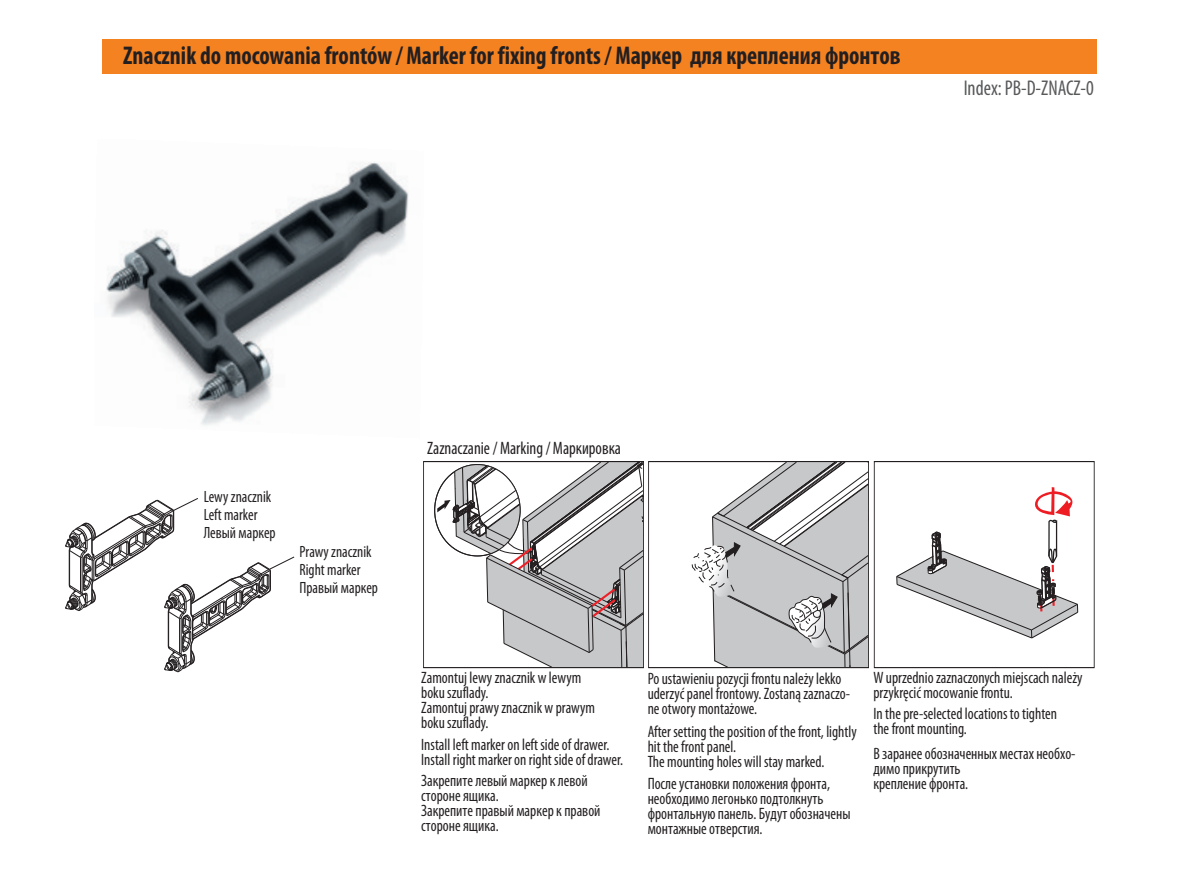
<style>
.page{position:relative;width:1191px;height:893px;background:#fff}
.page>*{position:absolute;margin:0;border:0;box-sizing:border-box;transform-origin:0 0}
.t1{font:700 condensed 25.8px "Myriad Pro";color:#231f20;scale:.93 1}
.t2{font:condensed 21.3px "Myriad Pro";color:#57585a;scale:.93 1}
.t3{font:condensed 18px "Myriad Pro";color:#231f20;scale:.93 1}
.t4{font:condensed 16.5px/15px "Myriad Pro";color:#231f20;scale:.93 1}
.t5{font:condensed 16.2px/18px "Myriad Pro";color:#231f20;scale:.93 1}
</style>
<div class="page">
<img style="left:106px;top:162px;width:303px;height:264px">
<div style="left:102px;top:39px;width:995px;height:35px;background:#f58220"></div>
<svg style="left:65px;top:498px;width:230px;height:175px"></svg>
<svg style="left:433px;top:461px;width:211px;height:208px"></svg>
<svg style="left:691px;top:461px;width:178px;height:208px"></svg>
<div style="left:648px;top:461px;width:220px;height:207px;border:1px solid #231f20"></div>
<svg style="left:896px;top:487px;width:183px;height:152px"></svg>
<div style="left:874px;top:461px;width:220px;height:207px;border:1px solid #231f20"></div>
<h1 class="t1" style="left:123px;top:45px;width:837px">Znacznik do mocowania frontów / Marker for fixing fronts / Маркер для крепления фронтов</h1>
<p class="t2" style="left:963px;top:79px;width:141px">Index: PB-D-ZNACZ-0</p>
<p class="t5" style="left:204px;top:489px;width:79px">Lewy znacznik<br>Left marker<br>Левый маркер</p>
<p class="t5" style="left:299px;top:544px;width:86px">Prawy znacznik<br>Right marker<br>Правый маркер</p>
<p class="t3" style="left:427px;top:441px;width:210px">Zaznaczanie / Marking / Маркировка</p>
<p class="t4" style="left:421px;top:672px;width:188px">Zamontuj lewy znacznik w lewym boku szuflady.<br>Zamontuj prawy znacznik w prawym boku szuflady.</p>
<p class="t4" style="left:421px;top:738px;width:218px">Install left marker on left side of drawer.<br>Install right marker on right side of drawer.</p>
<p class="t4" style="left:421px;top:775px;width:194px">Закрепите левый маркер к левой стороне ящика.<br>Закрепите правый маркер к правой стороне ящика.</p>
<p class="t4" style="left:647px;top:672px;width:219px">Po ustawieniu pozycji frontu należy lekko uderzyć panel frontowy. Zostaną zaznaczo&shy;ne otwory montażowe.</p>
<p class="t4" style="left:647px;top:725px;width:226px">After setting the position of the front, lightly hit the front panel.<br>The mounting holes will stay marked.</p>
<p class="t4" style="left:647px;top:778px;width:220px">После установки положения фронта, необходимо легонько подтолкнуть фронтальную панель. Будут обозначены монтажные отверстия.</p>
<p class="t4" style="left:873px;top:672px;width:226px">W uprzednio zaznaczonych miejscach należy przykręcić mocowanie frontu.</p>
<p class="t4" style="left:873px;top:708px;width:199px">In the pre-selected locations to tighten the front mounting.</p>
<p class="t4" style="left:873px;top:747px;width:219px">В заранее обозначенных местах необхо&shy;димо прикрутить<br>крепление фронта.</p>
</div>
